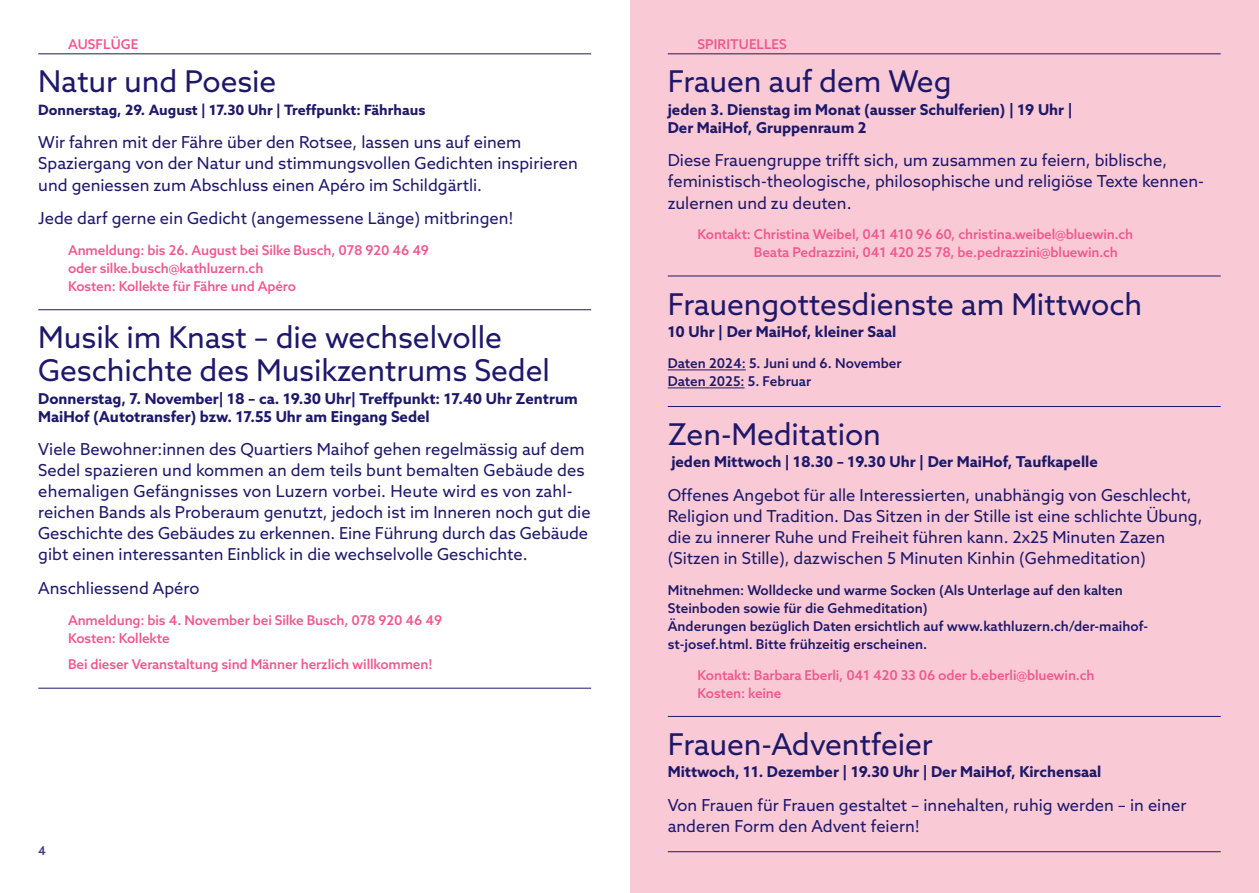
<style>
.page{position:relative;width:1259px;height:893px;background:#fff}
.page>*{position:absolute;margin:0;border:0;box-sizing:border-box;transform-origin:0 0}
.t1{font:30px/33px "Azo Sans";letter-spacing:-.005em;color:#1d186a}
.t2{font:16.5px/21px "Azo Sans";color:#1d186a}
.t3{font:700 15px/18px "Azo Sans";color:#1d186a}
.t4{font:700 14.25px "Azo Sans";color:#1d186a}
.t5{font:500 13.5px/18px "Azo Sans";letter-spacing:-.01em;color:#f0588d}
.t6{font:500 13.5px/18px "Azo Sans";color:#1d186a}
.t7{font:500 12px "Azo Sans";color:#3d397e}
</style>
<div class="page">
<div style="left:630px;top:0;width:629px;height:893px;background:#f9cad6"></div>
<hr style="left:668px;top:53px;width:552px;height:1px;background:#1d186a">
<hr style="left:668px;top:276px;width:552px;height:1px;background:#1d186a">
<hr style="left:668px;top:369px;width:78px;height:1px;background:#1d186a">
<hr style="left:668px;top:387px;width:76px;height:1px;background:#1d186a">
<hr style="left:668px;top:406px;width:552px;height:1px;background:#1d186a">
<hr style="left:668px;top:716px;width:552px;height:1px;background:#1d186a">
<hr style="left:668px;top:851px;width:552px;height:1px;background:#1d186a">
<hr style="left:38px;top:53px;width:553px;height:1px;background:#1d186a">
<hr style="left:38px;top:309px;width:553px;height:1px;background:#1d186a">
<hr style="left:38px;top:688px;width:553px;height:1px;background:#1d186a">
<p class="t5" style="left:68px;top:35px;width:72px">AUSFLÜGE</p>
<h1 class="t1" style="left:38px;top:65px;width:240px">Natur und Poesie</h1>
<p class="t4" style="left:38px;top:100px;width:388px">Donnerstag, 29. August | 17.30 Uhr | Treffpunkt: Fährhaus</p>
<p class="t2" style="left:38px;top:132px;width:541px">Wir fahren mit der Fähre über den Rotsee, lassen uns auf einem<br>Spaziergang von der Natur und stimmungsvollen Gedichten inspirieren und geniessen zum Abschluss einen Apéro im Schildgärtli.</p>
<p class="t2" style="left:38px;top:208px;width:477px">Jede darf gerne ein Gedicht (angemessene Länge) mitbringen!</p>
<p class="t5" style="left:68px;top:241px;width:362px">Anmeldung: bis 26. August bei Silke Busch, 078 920 46 49 oder silke.busch@kathluzern.ch<br>Kosten: Kollekte für Fähre und Apéro</p>
<h1 class="t1" style="left:38px;top:321px;width:513px">Musik im Knast – die wechselvolle<br>Geschichte des Musikzentrums Sedel</h1>
<p class="t3" style="left:38px;top:389px;width:541px">Donnerstag, 7. November| 18 – ca. 19.30 Uhr| Treffpunkt: 17.40 Uhr Zentrum<br>MaiHof (Autotransfer) bzw. 17.55 Uhr am Eingang Sedel</p>
<p class="t2" style="left:38px;top:439px;width:554px">Viele Bewohner:innen des Quartiers Maihof gehen regelmässig auf dem Sedel spazieren und kommen an dem teils bunt bemalten Gebäude des ehemaligen Gefängnisses von Luzern vorbei. Heute wird es von zahl&shy;reichen Bands als Proberaum genutzt, jedoch ist im Inneren noch gut die Geschichte des Gebäudes zu erkennen. Eine Führung durch das Gebäude gibt einen interessanten Einblick in die wechselvolle Geschichte.</p>
<p class="t2" style="left:38px;top:578px;width:163px">Anschliessend Apéro</p>
<p class="t5" style="left:68px;top:611px;width:375px">Anmeldung: bis 4. November bei Silke Busch, 078 920 46 49<br>Kosten: Kollekte</p>
<p class="t5" style="left:68px;top:655px;width:366px">Bei dieser Veranstaltung sind Männer herzlich willkommen!</p>
<p class="t7" style="left:38px;top:842px;width:9px">4</p>
<p class="t5" style="left:697px;top:35px;width:91px">SPIRITUELLES</p>
<h1 class="t1" style="left:668px;top:65px;width:285px">Frauen auf dem Weg</h1>
<p class="t3" style="left:668px;top:100px;width:406px">jeden 3. Dienstag im Monat (ausser Schulferien) | 19 Uhr |<br>Der MaiHof, Gruppenraum 2</p>
<p class="t2" style="left:668px;top:150px;width:537px">Diese Frauengruppe trifft sich, um zusammen zu feiern, biblische, feministisch-theologische, philosophische und religiöse Texte kennen&shy;zulernen und zu deuten.</p>
<p class="t5" style="left:754px;top:225px;width:381px;text-indent:-56px">Kontakt: Christina Weibel, 041 410 96 60, christina.weibel@bluewin.ch<br>Beata Pedrazzini, 041 420 25 78, be.pedrazzini@bluewin.ch</p>
<h1 class="t1" style="left:668px;top:287px;width:476px">Frauengottesdienste am Mittwoch</h1>
<p class="t3" style="left:668px;top:322px;width:230px">10 Uhr | Der MaiHof, kleiner Saal</p>
<p class="t6" style="left:668px;top:354px;width:235px">Daten 2024: 5. Juni und 6. November<br>Daten 2025: 5. Februar</p>
<h1 class="t1" style="left:668px;top:418px;width:215px">Zen-Meditation</h1>
<p class="t3" style="left:671px;top:453px;width:428px">jeden Mittwoch | 18.30 – 19.30 Uhr | Der MaiHof, Taufkapelle</p>
<p class="t2" style="left:668px;top:485px;width:536px">Offenes Angebot für alle Interessierten, unabhängig von Geschlecht, Religion und Tradition. Das Sitzen in der Stille ist eine schlichte Übung, die zu innerer Ruhe und Freiheit führen kann. 2x25 Minuten Zazen (Sitzen in Stille), dazwischen 5 Minuten Kinhin (Gehmeditation)</p>
<p class="t6" style="left:668px;top:581px;width:482px">Mitnehmen: Wolldecke und warme Socken (Als Unterlage auf den kalten Steinboden sowie für die Gehmeditation)<br>Änderungen bezüglich Daten ersichtlich auf www.kathluzern.ch/der-maihof&shy;st-josef.html. Bitte frühzeitig erscheinen.</p>
<p class="t5" style="left:697px;top:666px;width:398px">Kontakt: Barbara Eberli, 041 420 33 06 oder b.eberli@bluewin.ch<br>Kosten: keine</p>
<h1 class="t1" style="left:668px;top:727px;width:266px">Frauen-Adventfeier</h1>
<p class="t3" style="left:668px;top:763px;width:435px">Mittwoch, 11. Dezember | 19.30 Uhr | Der MaiHof, Kirchensaal</p>
<p class="t2" style="left:668px;top:794px;width:520px">Von Frauen für Frauen gestaltet – innehalten, ruhig werden – in einer anderen Form den Advent feiern!</p>
</div>
